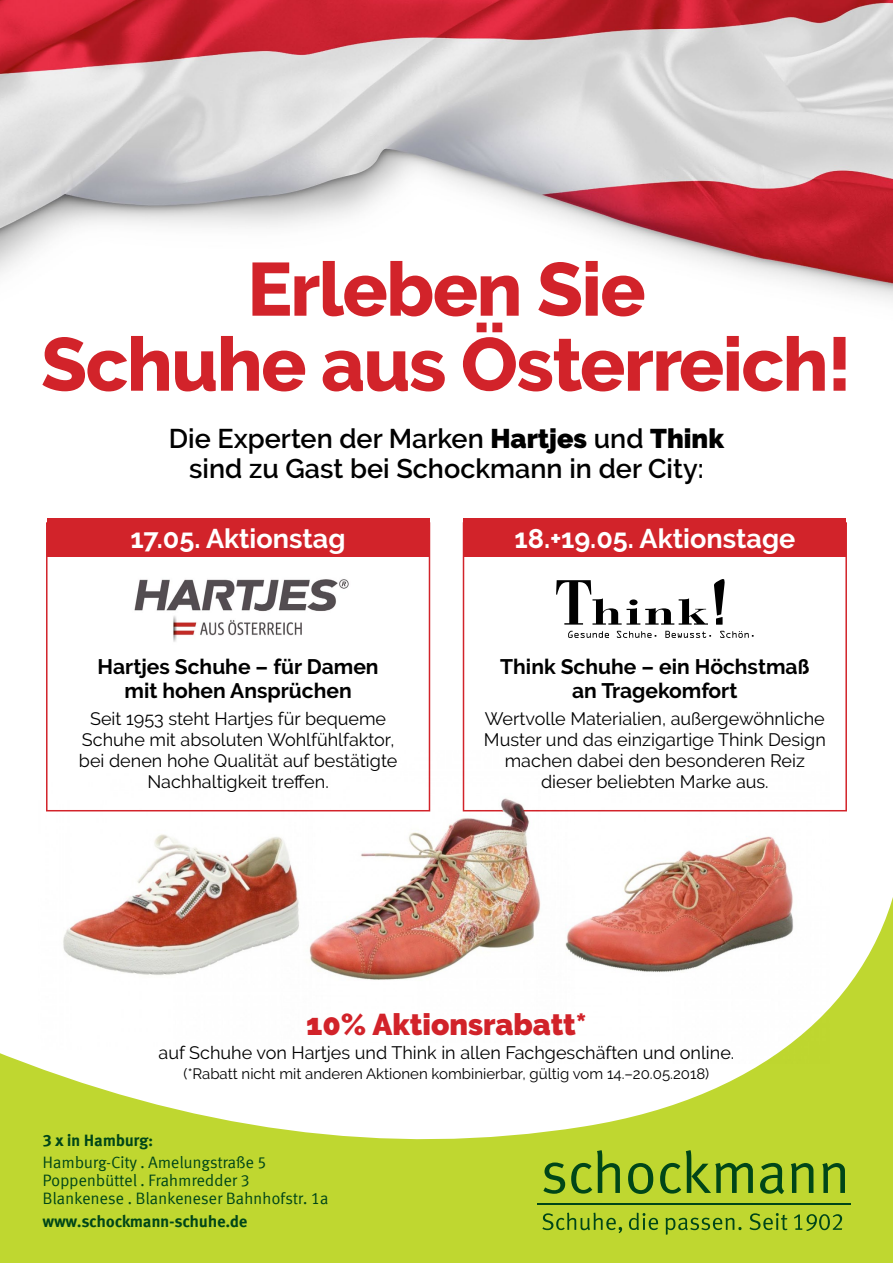
<style>
.page{position:relative;width:893px;height:1263px;background:#fff}
.page>*{position:absolute;margin:0;border:0;box-sizing:border-box;transform-origin:0 0}
.t1{font:800 75px/75px "Raleway";letter-spacing:-.02em;color:#d2232a;text-align:center}
.t2{font:900 30px "Raleway";color:#d2232a}
.t3{font:600 27px/30px "Raleway";color:#000;text-align:center}
.t4{font:700 27px "Raleway";color:#fff}
.t5{font:700 21px/24px "Raleway";color:#000;text-align:center}
.t6{font:18px/21px "Raleway";color:#000;text-align:center}
.t7{font:16.5px/18px "Meta Corr CE";letter-spacing:-.02em;color:#004618}
.t8{font:700 16.5px "Meta Corr CE";letter-spacing:-.02em;color:#004618}
.t9{font:15px "Raleway";color:#000}
.s1{font-weight:900}
</style>
<div class="page">
<svg style="left:0;top:811px;width:893px;height:452px;fill:#bfd730"></svg>
<svg style="left:542px;top:1212px;width:300px;height:23px"></svg>
<hr style="left:537px;top:1203px;width:313px;height:2px;background:#004618">
<svg style="left:543px;top:1150px;width:302px;height:44px"></svg>
<img style="left:0;top:0;width:893px;height:654px">
<div style="left:463px;top:519px;width:383px;height:38px;background:#d2232a"></div>
<div style="left:463px;top:522px;width:384px;height:289px;border:2px solid #d2232a"></div>
<img style="left:57px;top:577px;width:362px;height:75px">
<svg style="left:714px;top:579px;width:11px;height:46px"></svg>
<svg style="left:556px;top:580px;width:152px;height:45px"></svg>
<svg style="left:568px;top:631px;width:41px;height:7px"></svg>
<svg style="left:617px;top:631px;width:39px;height:7px"></svg>
<svg style="left:665px;top:631px;width:46px;height:7px"></svg>
<svg style="left:720px;top:631px;width:34px;height:7px"></svg>
<div style="left:47px;top:519px;width:382px;height:38px;background:#d2232a"></div>
<div style="left:46px;top:522px;width:384px;height:289px;border:2px solid #d2232a"></div>
<img style="left:537px;top:808px;width:292px;height:256px">
<img style="left:282px;top:750px;width:292px;height:293px">
<h1 class="t1" style="left:41px;top:252px;width:812px">Erleben Sie<br>Schuhe aus Österreich!</h1>
<h3 class="t3" style="left:169px;top:423px;width:557px">Die Experten der Marken <span class="s1">Hartjes</span> und <span class="s1">Think </span>sind zu Gast bei Schockmann in der City:</h3>
<h3 class="t4" style="left:131px;top:523px;width:216px">17.05. Aktionstag</h3>
<p class="t5" style="left:98px;top:654px;width:283px">Hartjes Schuhe – für Damen mit hohen Ansprüchen</p>
<p class="t6" style="left:79px;top:708px;width:320px">Seit 1953 steht Hartjes für bequeme Schuhe mit absoluten Wohlfühlfaktor, bei denen hohe Qualität auf bestätigte Nachhaltigkeit treffen.</p>
<h3 class="t4" style="left:514px;top:523px;width:282px">18.+19.05. Aktionstage</h3>
<p class="t5" style="left:500px;top:654px;width:311px">Think Schuhe – ein Höchstmaß an Tragekomfort</p>
<p class="t6" style="left:484px;top:708px;width:343px">Wertvolle Materialien, außergewöhnliche Muster und das einzigartige Think Design machen dabei den besonderen Reiz dieser beliebten Marke aus.</p>
<h2 class="t2" style="left:306px;top:1007px;width:282px">10% Aktionsrabatt*</h2>
<p class="t6" style="left:159px;top:1042px;width:577px">auf Schuhe von Hartjes und Think in allen Fachgeschäften und online.</p>
<p class="t9" style="left:184px;top:1065px;width:527px">(*Rabatt nicht mit anderen Aktionen kombinierbar, gültig vom 14.–20.05.2018)</p>
<p class="t8" style="left:43px;top:1129px;width:112px">3 x in Hamburg:</p>
<p class="t7" style="left:43px;top:1153px;width:288px">Hamburg-City . Amelungstraße 5<br>Poppenbüttel . Frahmredder 3<br>Blankenese . Blankeneser Bahnhofstr. 1a</p>
<p class="t8" style="left:43px;top:1210px;width:207px">www.schockmann-schuhe.de</p>
</div>
